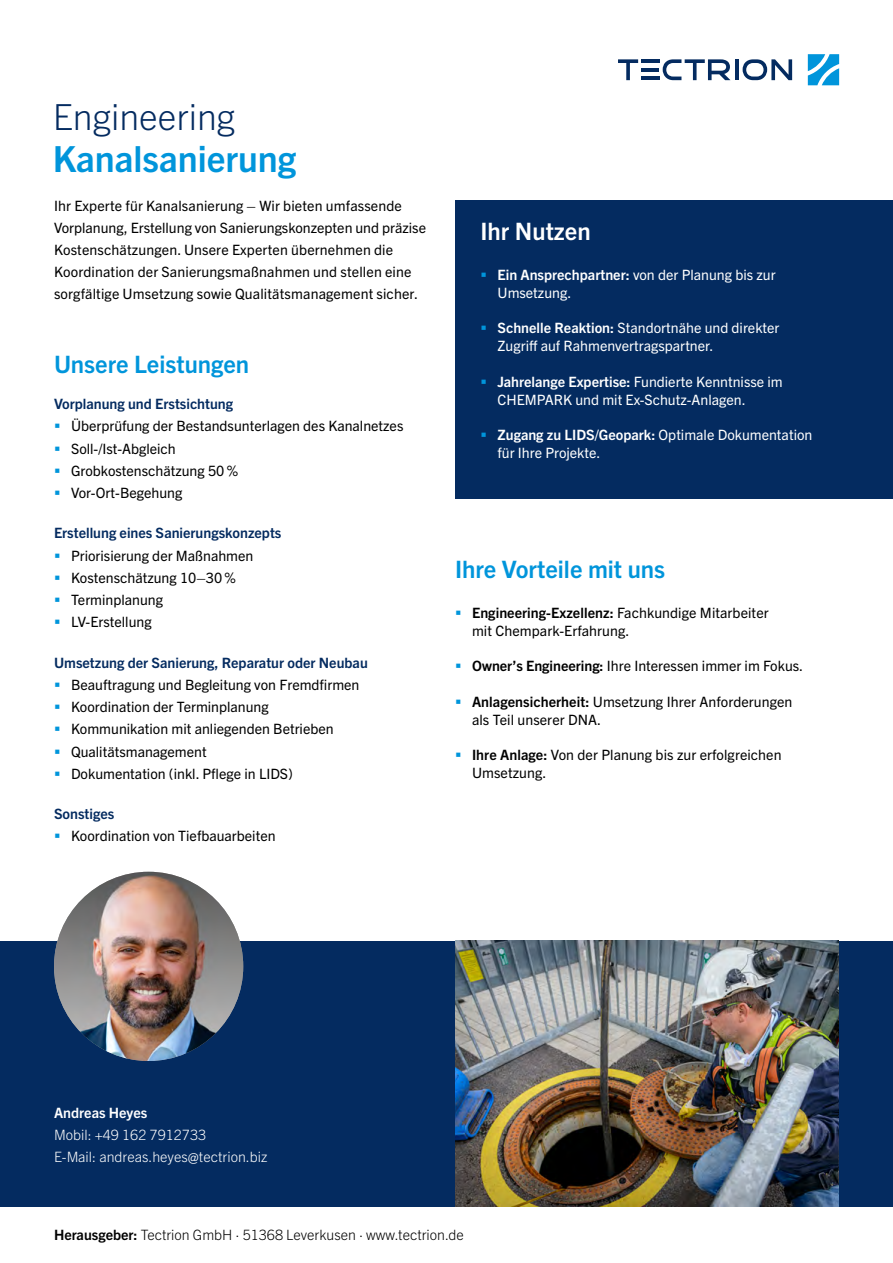
<style>
.page{position:relative;width:893px;height:1263px;background:#fff}
.page>*{position:absolute;margin:0;border:0;box-sizing:border-box;transform-origin:0 0}
.t1{font:700 36px/42px "Trade Gothic Next LT Pro";color:#0095db}
.t2{font:700 24px "Trade Gothic Next LT Pro";color:#0095db}
.t3{font:700 24px "Trade Gothic Next LT Pro";color:#fff}
.t4{font:14.25px/22.2px "Trade Gothic Next LT Pro";color:#000}
.t5{font:14.25px/18px "Trade Gothic Next LT Pro";color:#fff}
.Fließtext{font:700 14.25px "Trade Gothic Next LT Pro";color:#042b60}
.t6{font:300 14.25px "Trade Gothic Next LT Pro";color:#000}
.t7{font:300 14.25px "Trade Gothic Next LT Pro";color:#fff}
.t8{font:700 14.25px "Trade Gothic Next LT Pro";color:#fff}
.s1{font-weight:300;color:#042b60}
.s2{font-weight:700}
</style>
<div class="page">
<div style="left:0;top:941px;width:893px;height:265px;background:#042b60"></div>
<svg style="left:808px;top:54px;width:31px;height:31px"></svg>
<svg style="left:618px;top:59px;width:20px;height:21px"></svg>
<svg style="left:663px;top:59px;width:67px;height:21px"></svg>
<hr style="left:735px;top:59px;width:3px;height:21px;background:#042b60">
<svg style="left:743px;top:59px;width:49px;height:21px"></svg>
<hr style="left:641px;top:68px;width:18px;height:3px;background:#042b60">
<hr style="left:641px;top:59px;width:18px;height:4px;background:#042b60">
<hr style="left:641px;top:77px;width:18px;height:3px;background:#042b60">
<div style="left:455px;top:200px;width:438px;height:298px;background:#042b60"></div>
<img style="left:54px;top:872px;width:189px;height:189px;border-radius:95px">
<img style="left:455px;top:941px;width:384px;height:265px">
<p class="t1" style="left:53px;top:93px;width:245px"><span class="s1">Engineering<br></span>Kanalsanierung</p>
<p class="t4" style="left:54px;top:193px;width:374px">Ihr Experte für Kanalsanierung – Wir bieten umfassende Vorplanung, Erstellung von Sanierungskonzepten und präzise Kostenschätzungen. Unsere Experten übernehmen die Koordination der Sanierungsmaßnahmen und stellen eine sorgfältige Umsetzung sowie Qualitätsmanagement sicher.</p>
<p class="t2" style="left:54px;top:348px;width:197px">Unsere Leistungen</p>
<p class="Fließtext" style="left:54px;top:394px;width:181px">Vorplanung und Erstsichtung</p>
<p class="t4" style="left:71px;top:414px;width:334px">Überprüfung der Bestandsunterlagen des Kanalnetzes</p>
<p class="t4" style="left:71px;top:436px;width:106px">Soll-/Ist-Abgleich</p>
<p class="t4" style="left:71px;top:458px;width:169px">Grobkostenschätzung 50 %</p>
<p class="t4" style="left:71px;top:481px;width:113px">Vor-Ort-Begehung</p>
<p class="Fließtext" style="left:54px;top:523px;width:229px">Erstellung eines Sanierungskonzepts</p>
<p class="t4" style="left:71px;top:543px;width:184px">Priorisierung der Maßnahmen</p>
<p class="t4" style="left:71px;top:565px;width:167px">Kostenschätzung 10–30 %</p>
<p class="t4" style="left:71px;top:588px;width:94px">Terminplanung</p>
<p class="t4" style="left:71px;top:610px;width:82px">LV-Erstellung</p>
<p class="Fließtext" style="left:54px;top:652px;width:315px">Umsetzung der Sanierung, Reparatur oder Neubau</p>
<p class="t4" style="left:71px;top:672px;width:290px">Beauftragung und Begleitung von Fremdfirmen</p>
<p class="t4" style="left:71px;top:695px;width:199px">Koordination der Terminplanung</p>
<p class="t4" style="left:71px;top:717px;width:264px">Kommunikation mit anliegenden Betrieben</p>
<p class="t4" style="left:71px;top:739px;width:137px">Qualitätsmanagement</p>
<p class="t4" style="left:71px;top:761px;width:223px">Dokumentation (inkl. Pflege in LIDS)</p>
<p class="Fließtext" style="left:54px;top:804px;width:62px">Sonstiges</p>
<p class="t4" style="left:71px;top:824px;width:206px">Koordination von Tiefbauarbeiten</p>
<p class="t3" style="left:480px;top:214px;width:112px">Ihr Nutzen</p>
<p class="t5" style="left:497px;top:265px;width:280px"><span class="s2">Ein Ansprechpartner:</span> von der Planung bis zur<br>Umsetzung.</p>
<p class="t5" style="left:497px;top:318px;width:284px"><span class="s2">Schnelle Reaktion:</span> Standortnähe und direkter<br>Zugriff auf Rahmenvertragspartner.</p>
<p class="t5" style="left:497px;top:372px;width:287px"><span class="s2">Jahrelange Expertise:</span> Fundierte Kenntnisse im<br>CHEMPARK und mit Ex-Schutz-Anlagen.</p>
<p class="t5" style="left:497px;top:425px;width:316px"><span class="s2">Zugang zu LIDS/Geopark:</span> Optimale Dokumentation für Ihre Projekte.</p>
<p class="t2" style="left:455px;top:552px;width:212px">Ihre Vorteile mit uns</p>
<p class="t4" style="left:472px;top:603px;width:298px;line-height:18px"><span class="s2">Engineering-Exzellenz:</span> Fachkundige Mitarbeiter mit Chempark-Erfahrung.</p>
<p class="t4" style="left:472px;top:654px;width:333px"><span class="s2">Owner’s Engineering:</span> Ihre Interessen immer im Fokus.</p>
<p class="t4" style="left:472px;top:692px;width:322px;line-height:18px"><span class="s2">Anlagensicherheit:</span> Umsetzung Ihrer Anforderungen als Teil unserer DNA.</p>
<p class="t4" style="left:472px;top:745px;width:311px;line-height:18px"><span class="s2">Ihre Anlage:</span> Von der Planung bis zur erfolgreichen<br>Umsetzung.</p>
<p class="t8" style="left:54px;top:1103px;width:95px">Andreas Heyes</p>
<p class="t7" style="left:54px;top:1125px;width:154px">Mobil: +49 162 7912733</p>
<p class="t7" style="left:54px;top:1147px;width:215px">E-Mail: andreas.heyes@tectrion.biz</p>
<p class="t6" style="left:54px;top:1224px;width:411px"><span class="s2">Herausgeber:</span> Tectrion GmbH · 51368 Leverkusen · www.tectrion.de</p>
</div>
